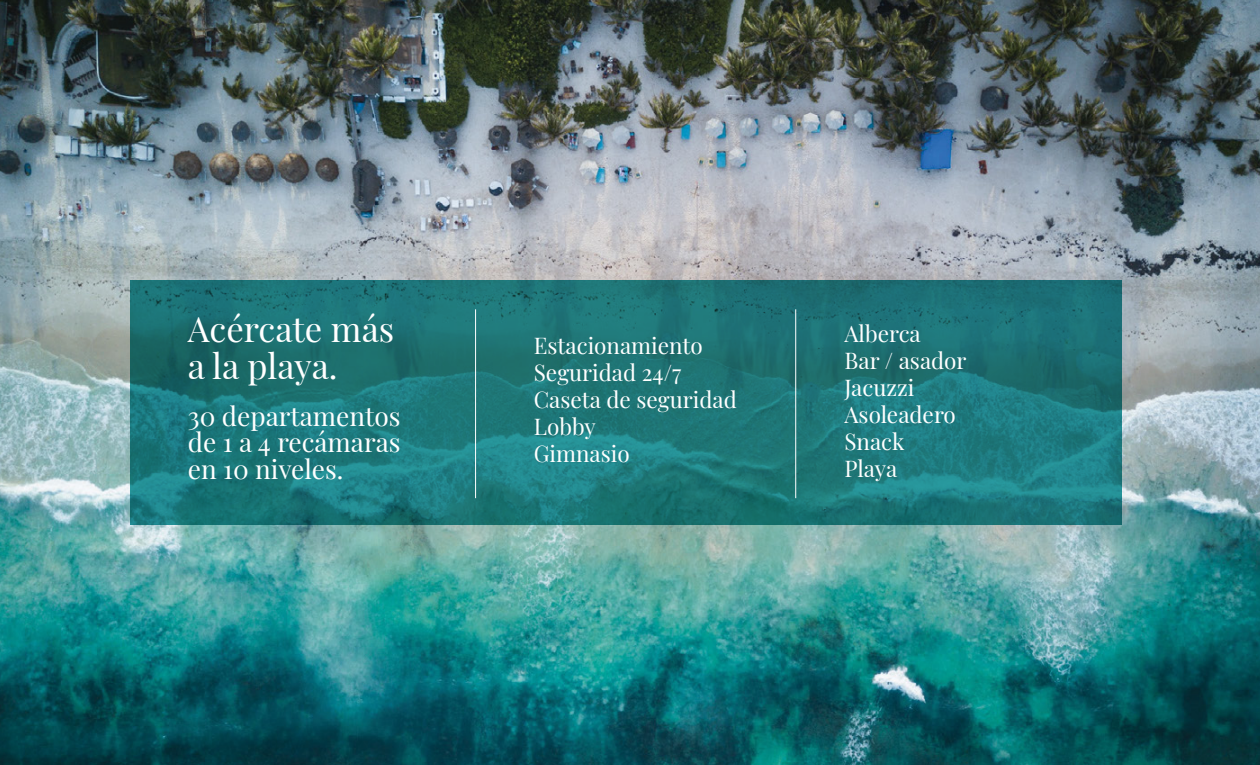
<style>
.page{position:relative;width:1260px;height:765px;background:#fff}
.page>*{position:absolute;margin:0;border:0;box-sizing:border-box;transform-origin:0 0}
.t1{font:34.62px/36.5px "Playfair Display";color:#fff}
.t2{font:26.25px/26.5px "Playfair Display";color:#fff;text-align:justify}
.t3{font:22.5px/27px "Playfair Display";color:#fff}
</style>
<div class="page">
<img style="left:0;top:0;width:1260px;height:765px">
<svg style="left:130px;top:280px;width:992px;height:245px;background:#1d7678"></svg>
<hr style="left:475px;top:309px;width:1px;height:189px;background:#fff">
<hr style="left:795px;top:309px;width:1px;height:189px;background:#fff">
<h1 class="t1" style="left:188px;top:308px;width:208px">Acércate más a la playa.</h1>
<p class="t2" style="left:188px;top:400px;width:214px">30 departamentos de 1 a 4 recámaras en 10 niveles.</p>
<p class="t3" style="left:534px;top:330px;width:205px">Estacionamiento<br>Seguridad 24/7<br>Caseta de seguridad<br>Lobby<br>Gimnasio</p>
<p class="t3" style="left:844px;top:318px;width:124px">Alberca<br>Bar / asador<br>Jacuzzi<br>Asoleadero<br>Snack<br>Playa</p>
</div>
